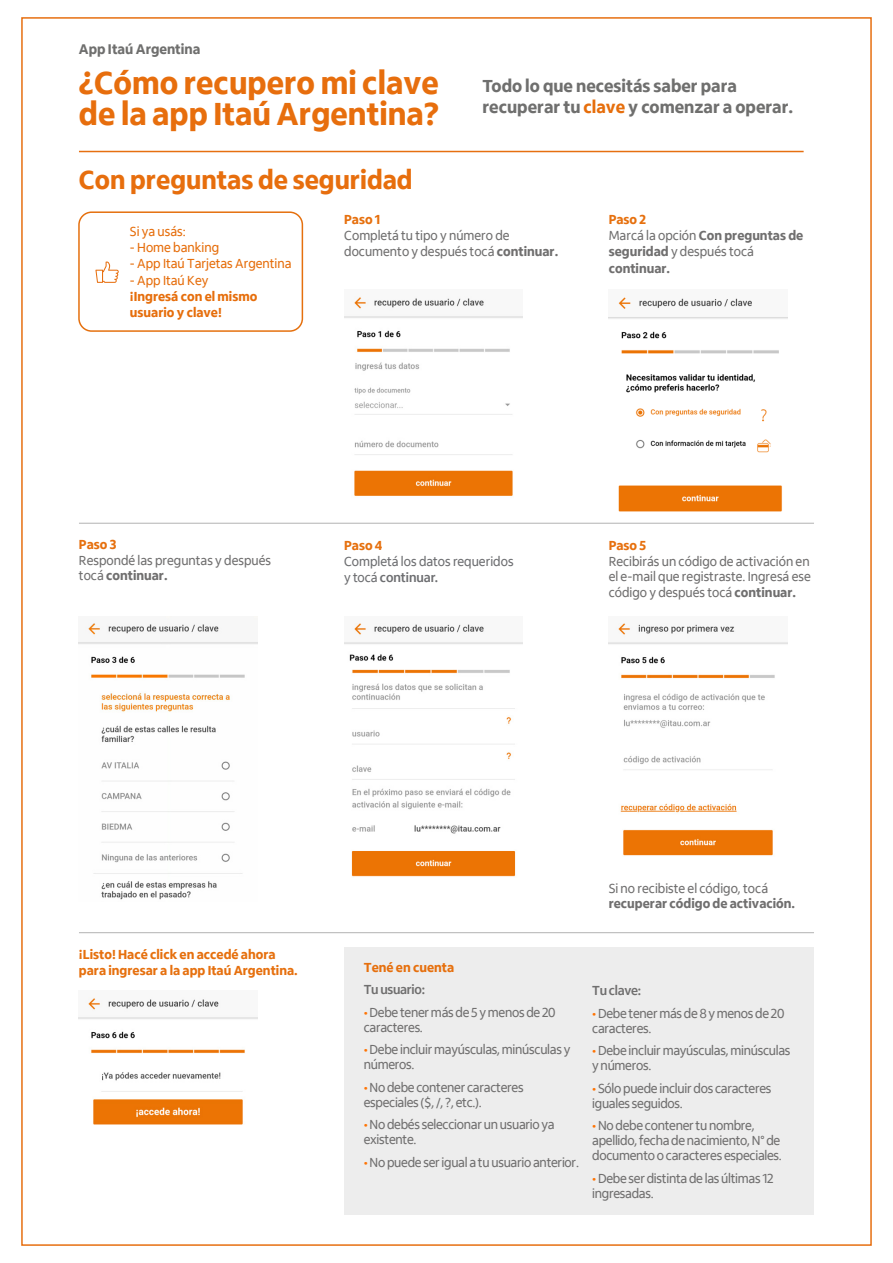
<style>
.page{position:relative;width:893px;height:1263px;background:#fff}
.page>*{position:absolute;margin:0;border:0;box-sizing:border-box;transform-origin:0 0}
.t1{font:800 32.85px/30.9px "Itau Display";color:#e76e0d}
.t2{font:800 27px "Itau Display";color:#e76e0d}
.t3{font:800 18px/21.6px "Itau Display";color:#6f6f6e}
.t4{font:800 14.4px "Itau Display";color:#6f6f6e}
.t5{font:13.5px/15px "Itau Display";letter-spacing:-.02em;color:#706f6f}
.t6{font:13.5px/16.2px "Itau Display";color:#706f6f}
.t7{font:800 13.5px/16.2px "Itau Display";color:#e6700e}
.t8{font:800 13.5px/16.4px "Itau Display";color:#706f6f}
.t9{font:13.5px "Itau Display";color:#e66e0c}
.t10{font:13.5px/16.2px "Itau Display";color:#6d6e71}
.t11{font:800 13.5px/16.2px "Itau Display";color:#e66e0c}
.t12{font:700 13.5px "Itau Display";letter-spacing:-.02em;color:#706f6f}
.s1{color:#e66e0c}
.s2{font-weight:800}
.s3{color:#e6700e}
.s4{font-weight:400}
.s5{font-weight:700}
.s6{color:#ff7404}
</style>
<div class="page">
<img style="left:79px;top:997px;width:179px;height:128px">
<img style="left:344px;top:296px;width:179px;height:227px">
<img style="left:609px;top:297px;width:178px;height:226px">
<img style="left:79px;top:616px;width:179px;height:284px">
<img style="left:344px;top:623px;width:179px;height:254px">
<hr style="left:79px;top:523px;width:735px;height:1px;background:#b2b2b2">
<hr style="left:79px;top:932px;width:735px;height:1px;background:#b2b2b2">
<div style="left:78px;top:211px;width:225px;height:121px;border:2px solid #e5700e;border-radius:13px"></div>
<svg style="left:95px;top:262px;width:24px;height:21px"></svg>
<hr style="left:79px;top:151px;width:725px;height:1px;background:#e66f10">
<div style="left:344px;top:948px;width:470px;height:267px;background:#ededed"></div>
<img style="left:609px;top:623px;width:178px;height:233px">
<p class="t4" style="left:79px;top:40px;width:123px">App Itaú Argentina</p>
<h1 class="t1" style="left:79px;top:68px;width:361px">¿Cómo recupero mi clave de la app Itaú Argentina?</h1>
<h2 class="t2" style="left:79px;top:164px;width:335px">Con preguntas de seguridad</h2>
<h3 class="t3" style="left:482px;top:75px;width:312px">Todo lo que necesitás saber para recuperar tu <span class="s1">clave</span> y comenzar a operar.</h3>
<p class="t9" style="left:130px;top:224px;width:57px">Si ya usás:</p>
<p class="t9" style="left:130px;top:240px;width:91px">- Home banking</p>
<p class="t9" style="left:130px;top:256px;width:163px">- App Itaú Tarjetas Argentina</p>
<p class="t9" style="left:130px;top:272px;width:80px">- App Itaú Key</p>
<p class="t11" style="left:130px;top:288px;width:129px">¡Ingresá con el mismo usuario y clave!</p>
<p class="t7" style="left:344px;top:211px;width:38px">Paso 1</p>
<p class="t6" style="left:344px;top:228px;width:216px">Completá tu tipo y número de documento y después tocá <span class="s2">continuar.</span></p>
<p class="t8" style="left:609px;top:211px;width:196px"><span class="s3">Paso 2<br></span><span class="s4">Marcá la opción</span> Con preguntas de seguridad <span class="s4">y después tocá </span>continuar.</p>
<p class="t7" style="left:79px;top:536px;width:39px">Paso 3</p>
<p class="t6" style="left:79px;top:553px;width:194px;line-height:15px">Respondé las preguntas y después tocá <span class="s2">continuar.</span></p>
<p class="t7" style="left:344px;top:537px;width:40px">Paso 4</p>
<p class="t10" style="left:344px;top:553px;width:171px">Completá los datos requeridos y tocá <span class="s5">continuar.</span></p>
<p class="t7" style="left:609px;top:537px;width:39px">Paso 5</p>
<p class="t5" style="left:609px;top:554px;width:204px;line-height:15.6px;text-align:justify">Recibirás un código de activación en el e-mail que registraste. Ingresá ese código y después tocá <span class="s2">continuar.</span></p>
<p class="t7" style="left:79px;top:947px;width:220px">¡Listo! Hacé click en accedé ahora para ingresar a la app Itaú Argentina.</p>
<p class="t6" style="left:609px;top:881px;width:161px">Si no recibiste el código, tocá</p>
<p class="t8" style="left:609px;top:896px;width:188px">recuperar código de activación.</p>
<p class="t7" style="left:364px;top:959px;width:92px">Tené en cuenta</p>
<p class="t12" style="left:364px;top:982px;width:63px">Tu usuario:</p>
<p class="t5" style="left:364px;top:1005px;width:193px"><span class="s6">•</span> Debe tener más de 5 y menos de 20 caracteres.</p>
<p class="t5" style="left:364px;top:1042px;width:208px"><span class="s6">•</span> Debe incluir mayúsculas, minúsculas y números.</p>
<p class="t5" style="left:364px;top:1080px;width:161px"><span class="s6">•</span> No debe contener caracteres especiales ($, /, ?, etc.).</p>
<p class="t5" style="left:364px;top:1117px;width:192px"><span class="s6">•</span> No debés seleccionar un usuario ya existente.</p>
<p class="t5" style="left:364px;top:1155px;width:217px"><span class="s6">•</span> No puede ser igual a tu usuario anterior.</p>
<p class="t12" style="left:592px;top:983px;width:51px">Tu clave:</p>
<p class="t5" style="left:592px;top:1006px;width:194px"><span class="s6">•</span> Debe tener más de 8 y menos de 20 caracteres.</p>
<p class="t5" style="left:592px;top:1043px;width:200px"><span class="s6">•</span> Debe incluir mayúsculas, minúsculas y números.</p>
<p class="t5" style="left:592px;top:1081px;width:181px"><span class="s6">•</span> Sólo puede incluir dos caracteres iguales seguidos.</p>
<p class="t5" style="left:592px;top:1118px;width:191px"><span class="s6">•</span> No debe contener tu nombre, apellido, fecha de nacimiento, N° de documento o caracteres especiales.</p>
<p class="t5" style="left:592px;top:1171px;width:183px"><span class="s6">•</span> Debe ser distinta de las últimas 12 ingresadas.</p>
</div>
